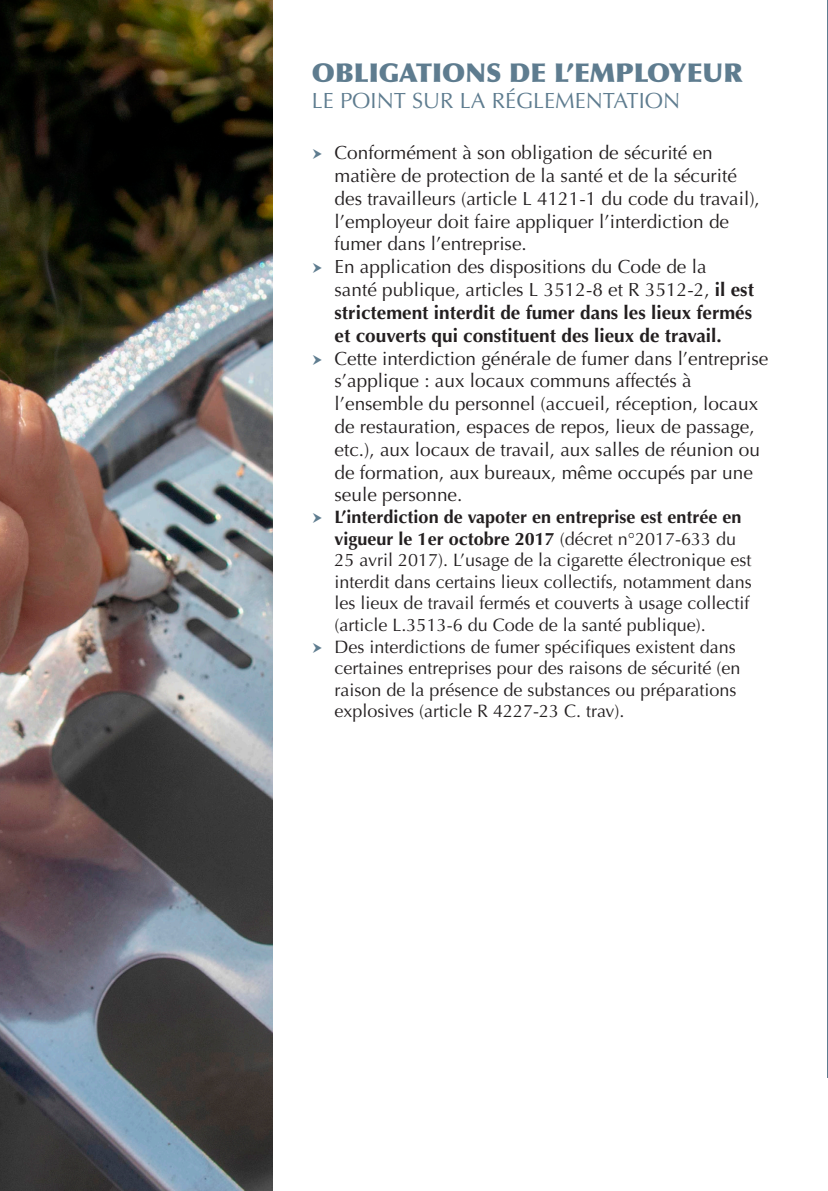
<style>
.page{position:relative;width:828px;height:1191px;background:#fff}
.page>*{position:absolute;margin:0;border:0;box-sizing:border-box;transform-origin:0 0}
.t1{font:900 26px "Optima";color:#5e7c8f}
.t2{font:22px "Optima";color:#5e7c8f}
.t3{font:19px/22.8px "Optima";color:#231f20}
.t4{font:18px/21.6px "Optima";color:#231f20}
.s1{font-weight:700}
</style>
<div class="page">
<hr style="left:827px;top:0;width:1px;height:1077px;background:#5e7c8f">
<img style="left:0;top:0;width:272px;height:1191px">
<h1 class="t1" style="left:312px;top:57px;width:432px">OBLIGATIONS DE L’EMPLOYEUR</h1>
<p class="t2" style="left:312px;top:88px;width:370px">LE POINT SUR LA RÉGLEMENTATION</p>
<p class="t3" style="left:334px;top:142px;width:427px">Conformément à son obligation de sécurité en matière de protection de la santé et de la sécurité des travailleurs (article L 4121-1 du code du travail), l’employeur doit faire appliquer l’interdiction de fumer dans l’entreprise.<br>En application des dispositions du Code de la<br>santé publique, articles L 3512-8 et R 3512-2, <span class="s1">il est strictement interdit de fumer dans les lieux fermés et couverts qui constituent des lieux de travail.</span></p>
<p class="t3" style="left:334px;top:347px;width:435px">Cette interdiction générale de fumer dans l’entreprise s’applique : aux locaux communs affectés à l’ensemble du personnel (accueil, réception, locaux de restauration, espaces de repos, lieux de passage, etc.), aux locaux de travail, aux salles de réunion ou de formation, aux bureaux, même occupés par une seule personne.</p>
<p class="t4" style="left:334px;top:506px;width:419px"><span class="s1">L’interdiction de vapoter en entreprise est entrée en vigueur le 1er octobre 2017</span> (décret n°2017-633 du 25 avril 2017). L’usage de la cigarette électronique est interdit dans certains lieux collectifs, notamment dans les lieux de travail fermés et couverts à usage collectif (article L.3513-6 du Code de la santé publique).<br>Des interdictions de fumer spécifiques existent dans certaines entreprises pour des raisons de sécurité (en raison de la présence de substances ou préparations explosives (article R 4227-23 C. trav).</p>
</div>
